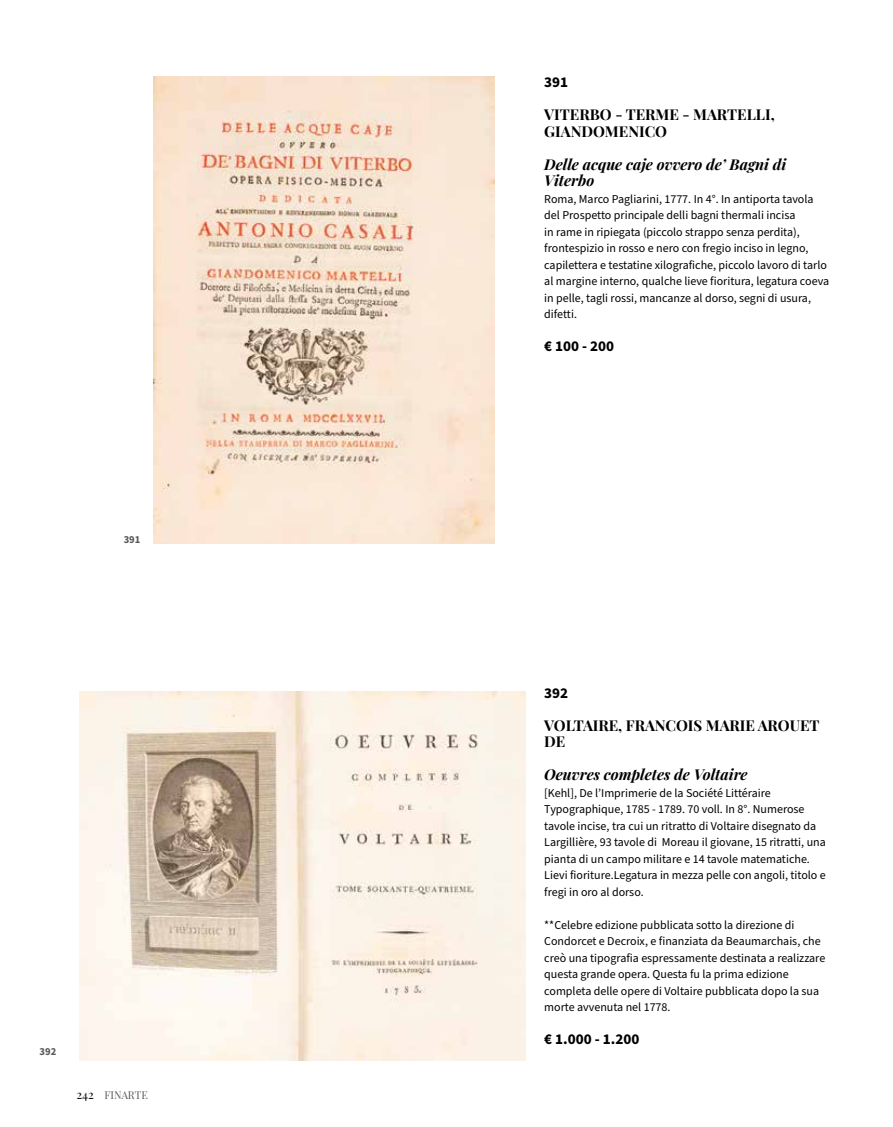
<style>
.page{position:relative;width:893px;height:1127px;background:#fff}
.page>*{position:absolute;margin:0;border:0;box-sizing:border-box;transform-origin:0 0}
.t1{font:700 15px/16.5px "Playfair Display";color:#000}
.t2{font:italic 700 15px/16.5px "Playfair Display";color:#000}
.t3{font:700 15px "Source Sans Pro";color:#000}
.t4{font:12px/16.5px "Source Sans Pro";color:#000}
.t5{font:10.65px "Playfair Display";letter-spacing:-.005em;color:#58595b}
.t6{font:700 10.5px "Source Sans Pro";color:#58595b}
.s1{font-size:12px;color:#000}
</style>
<div class="page">
<img style="left:153px;top:77px;width:342px;height:467px">
<img style="left:80px;top:691px;width:445px;height:369px">
<p class="t6" style="left:124px;top:533px;width:18px">391</p>
<p class="t6" style="left:40px;top:1044px;width:18px">392</p>
<p class="t5" style="left:77px;top:1087px;width:73px"><span class="s1">242</span> FINARTE</p>
<p class="t3" style="left:544px;top:72px;width:25px">391</p>
<p class="t1" style="left:544px;top:105px;width:232px">VITERBO - TERME - MARTELLI,<br>GIANDOMENICO</p>
<p class="t2" style="left:544px;top:154px;width:244px">Delle acque caje ovvero de’ Bagni di<br>Viterbo</p>
<p class="t4" style="left:544px;top:191px;width:286px">Roma, Marco Pagliarini, 1777. In 4°. In antiporta tavola del Prospetto principale delli bagni thermali incisa<br>in rame in ripiegata (piccolo strappo senza perdita), frontespizio in rosso e nero con fregio inciso in legno, capilettera e testatine xilografiche, piccolo lavoro di tarlo al margine interno, qualche lieve fioritura, legatura coeva in pelle, tagli rossi, mancanze al dorso, segni di usura, difetti.</p>
<p class="t3" style="left:544px;top:336px;width:71px">€ 100 - 200</p>
<p class="t3" style="left:544px;top:682px;width:25px">392</p>
<p class="t1" style="left:544px;top:715px;width:277px">VOLTAIRE, FRANCOIS MARIE AROUET<br>DE</p>
<p class="t2" style="left:544px;top:765px;width:205px">Oeuvres completes de Voltaire</p>
<p class="t4" style="left:544px;top:785px;width:283px">[Kehl], De l’Imprimerie de la Société Littéraire Typographique, 1785 - 1789. 70 voll. In 8°. Numerose tavole incise, tra cui un ritratto di Voltaire disegnato da Largillière, 93 tavole di Moreau il giovane, 15 ritratti, una pianta di un campo militare e 14 tavole matematiche.<br>Lievi fioriture.Legatura in mezza pelle con angoli, titolo e fregi in oro al dorso.</p>
<p class="t4" style="left:544px;top:917px;width:282px">**Celebre edizione pubblicata sotto la direzione di Condorcet e Decroix, e finanziata da Beaumarchais, che creò una tipografia espressamente destinata a realizzare questa grande opera. Questa fu la prima edizione completa delle opere di Voltaire pubblicata dopo la sua morte avvenuta nel 1778.</p>
<p class="t3" style="left:544px;top:1029px;width:97px">€ 1.000 - 1.200</p>
</div>
